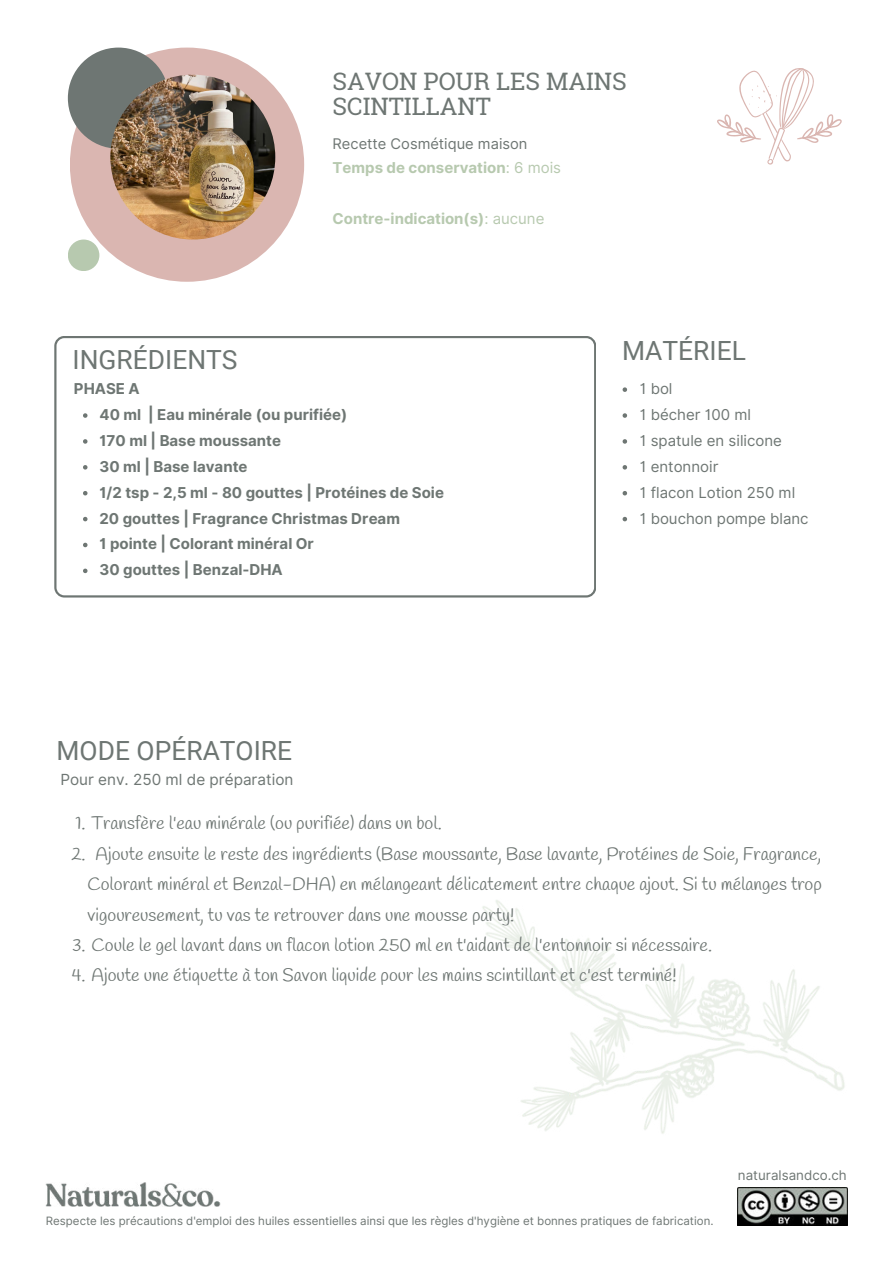
<style>
.page{position:relative;width:894px;height:1264px;background:#fff}
.page>*{position:absolute;margin:0;border:0;box-sizing:border-box;transform-origin:0 0}
.t1{font:26.4px "Roboto";color:#6e7673}
.t2{font:24px/24.8px "Roboto Slab";color:#6e7673}
.t3{font:18px "Handlee";color:#6e7673}
.t4{font:15.3px "Inter";color:#6e7673}
.t5{font:700 15px/25.8px "Inter";color:#6e7673}
.t6{font:15px/25.8px "Inter";color:#6e7673}
.t7{font:700 15px "Inter";color:#b7c9af}
.t8{font:14.7px "Inter";color:#6e7673}
.t9{font:13.35px "Inter";color:#6e7673}
.t10{font:11.55px "Inter";color:#6e7673}
.s1{font-weight:400}
</style>
<div class="page">
<svg style="left:54px;top:336px;width:542px;height:261px"></svg>
<div style="left:70px;top:48px;width:234px;height:234px;background:#dab6b1;border-radius:50%"></div>
<div style="left:68px;top:48px;width:101px;height:101px;background:#6e7673;border-radius:50%"></div>
<img style="left:110px;top:75px;width:165px;height:164px;border-radius:50%">
<img style="left:482px;top:900px;width:363px;height:234px">
<svg style="left:717px;top:68px;width:124px;height:96px"></svg>
<img style="left:46px;top:1182px;width:174px;height:24px">
<div style="left:68px;top:239px;width:31px;height:32px;background:#b7c9af;border-radius:50%"></div>
<img style="left:737px;top:1187px;width:109px;height:38px">
<svg style="left:83px;top:413px;width:4px;height:5px"></svg>
<svg style="left:83px;top:439px;width:4px;height:4px"></svg>
<svg style="left:83px;top:465px;width:4px;height:4px"></svg>
<svg style="left:83px;top:491px;width:4px;height:4px"></svg>
<svg style="left:83px;top:517px;width:4px;height:4px"></svg>
<svg style="left:83px;top:542px;width:4px;height:5px"></svg>
<svg style="left:83px;top:568px;width:4px;height:5px"></svg>
<svg style="left:622px;top:387px;width:5px;height:5px"></svg>
<svg style="left:622px;top:413px;width:5px;height:5px"></svg>
<svg style="left:622px;top:439px;width:5px;height:4px"></svg>
<svg style="left:622px;top:465px;width:5px;height:4px"></svg>
<svg style="left:622px;top:491px;width:5px;height:4px"></svg>
<svg style="left:622px;top:517px;width:5px;height:4px"></svg>
<h2 class="t2" style="left:332px;top:68px;width:296px">SAVON POUR LES MAINS<br>SCINTILLANT</h2>
<p class="t8" style="left:332px;top:133px;width:196px">Recette Cosmétique maison</p>
<p class="t7" style="left:332px;top:156px;width:230px">Temps de conservation<span class="s1">: 6 mois</span></p>
<p class="t7" style="left:332px;top:208px;width:213px">Contre-indication(s)<span class="s1">: aucune</span></p>
<h1 class="t1" style="left:73px;top:341px;width:166px">INGRÉDIENTS</h1>
<h1 class="t1" style="left:622px;top:332px;width:125px">MATÉRIEL</h1>
<p class="t5" style="left:74px;top:376px;width:67px">PHASE A</p>
<p class="t5" style="left:99px;top:402px;width:346px">40 ml | Eau minérale (ou purifiée)<br>170 ml | Base moussante<br>30 ml | Base lavante<br>1/2 tsp - 2,5 ml - 80 gouttes | Protéines de Soie<br>20 gouttes | Fragrance Christmas Dream<br>1 pointe | Colorant minéral Or<br>30 gouttes | Benzal-DHA</p>
<h1 class="t1" style="left:57px;top:731px;width:237px">MODE OPÉRATOIRE</h1>
<p class="t4" style="left:60px;top:768px;width:234px">Pour env. 250 ml de préparation</p>
<p class="t6" style="left:639px;top:376px;width:170px">1 bol<br>1 bécher 100 ml<br>1 spatule en silicone<br>1 entonnoir<br>1 flacon Lotion 250 ml<br>1 bouchon pompe blanc</p>
<p class="t3" style="left:75px;top:812px;width:368px">1. Transfère l'eau minérale (ou purifiée) dans un bol.</p>
<p class="t3" style="left:96px;top:843px;width:726px">Ajoute ensuite le reste des ingrédients (Base moussante, Base lavante, Protéines de Soie, Fragrance,</p>
<p class="t3" style="left:87px;top:873px;width:735px">Colorant minéral et Benzal-DHA) en mélangeant délicatement entre chaque ajout. Si tu mélanges trop</p>
<p class="t3" style="left:87px;top:903px;width:428px">vigoureusement, tu vas te retrouver dans une mousse party!</p>
<p class="t3" style="left:72px;top:934px;width:641px">3. Coule le gel lavant dans un flacon lotion 250 ml en t'aidant de l'entonnoir si nécessaire.</p>
<p class="t3" style="left:72px;top:964px;width:606px">4. Ajoute une étiquette à ton Savon liquide pour les mains scintillant et c'est terminé!</p>
<p class="t3" style="left:71px;top:843px;width:16px">2.</p>
<p class="t10" style="left:46px;top:1212px;width:669px">Respecte les précautions d'emploi des huiles essentielles ainsi que les règles d'hygiène et bonnes pratiques de fabrication.</p>
<p class="t9" style="left:737px;top:1165px;width:110px">naturalsandco.ch</p>
</div>
